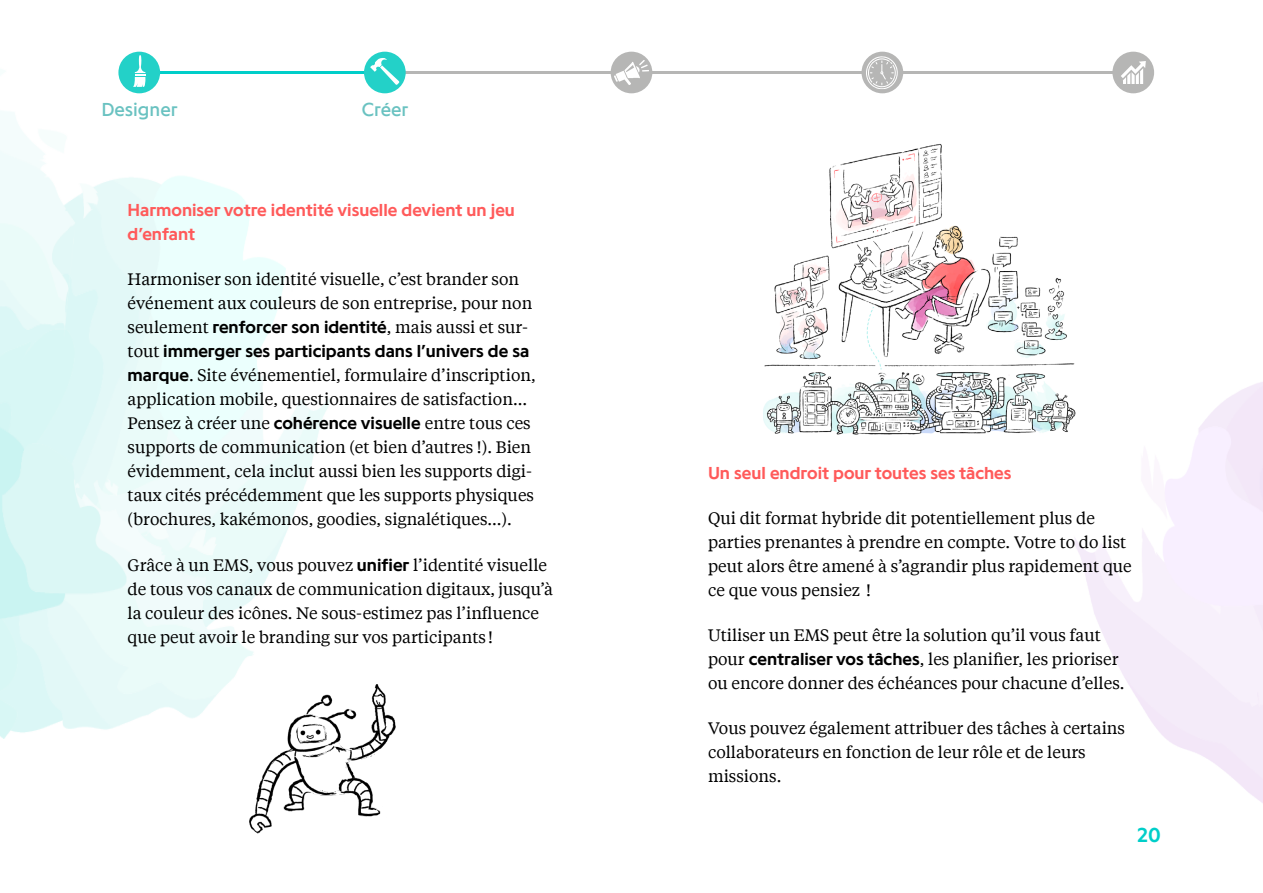
<style>
.page{position:relative;width:1263px;height:893px;background:#fff}
.page>*{position:absolute;margin:0;border:0;box-sizing:border-box;transform-origin:0 0}
.t1{font:700 21px "Programme";color:#00cec9}
.t2{font:19.5px "Programme";color:#6ac2c1}
.t3{font:700 18px/24px "Programme";color:#ff5a5a}
.t4{font:700 18px "Programme";color:#000}
.t5{font:16.5px/24px "Tiempos Text";color:#000}
.s1{font-family:"Programme";font-weight:700;font-size:18px}
.s2{font-family:"Tiempos Text";font-weight:400;font-size:16.5px}
</style>
<div class="page">
<img style="left:249px;top:685px;width:147px;height:148px">
<img style="left:763px;top:144px;width:313px;height:291px">
<hr style="left:129px;top:71px;width:1005px;height:3px;background:#b6b6b5">
<hr style="left:129px;top:71px;width:256px;height:3px;background:#00cec9">
<div style="left:118px;top:52px;width:42px;height:41px;background:#23d1c8;border-radius:50%"></div>
<svg style="left:133px;top:55px;width:12px;height:32px"></svg>
<div style="left:861px;top:52px;width:42px;height:41px;background:#b6b6b5;border-radius:50%"></div>
<svg style="left:866px;top:56px;width:33px;height:33px"></svg>
<div style="left:611px;top:52px;width:41px;height:41px;background:#b6b6b5;border-radius:50%"></div>
<svg style="left:614px;top:60px;width:35px;height:25px"></svg>
<div style="left:1112px;top:52px;width:42px;height:41px;background:#b6b6b5;border-radius:50%"></div>
<svg style="left:1121px;top:61px;width:25px;height:23px"></svg>
<div style="left:364px;top:52px;width:42px;height:41px;background:#23d1c8;border-radius:50%"></div>
<svg style="left:370px;top:58px;width:30px;height:27px"></svg>
<p class="t2" style="left:101px;top:97px;width:78px">Designer</p>
<p class="t2" style="left:362px;top:97px;width:48px">Créer</p>
<p class="t3" style="left:128px;top:197px;width:389px">Harmoniser votre identité visuelle devient un jeu d’enfant</p>
<p class="t5" style="left:128px;top:267px;width:406px">Harmoniser son identité visuelle, c’est brander son événement aux couleurs de son entreprise, pour non seulement <span class="s1">renforcer son identité</span>, mais aussi et sur-</p>
<p class="t4" style="left:128px;top:340px;width:403px"><span class="s2">tout</span> immerger ses participants dans l’univers de sa</p>
<p class="t5" style="left:128px;top:363px;width:410px"><span class="s1">marque</span>. Site événementiel, formulaire d’inscription, application mobile, questionnaires de satisfaction… Pensez à créer une <span class="s1">cohérence visuelle</span> entre tous ces supports de communication (et bien d’autres !). Bien évidemment, cela inclut aussi bien les supports digi&shy;taux cités précédemment que les supports physiques (brochures, kakémonos, goodies, signalétiques…).</p>
<p class="t5" style="left:128px;top:552px;width:427px">Grâce à un EMS, vous pouvez <span class="s1">unifier</span> l’identité visuelle de tous vos canaux de communication digitaux, jusqu’à la couleur des icônes. Ne sous-estimez pas l’influence que peut avoir le branding sur vos participants !</p>
<p class="t3" style="left:708px;top:460px;width:305px">Un seul endroit pour toutes ses tâches</p>
<p class="t5" style="left:708px;top:505px;width:425px">Qui dit format hybride dit potentiellement plus de parties prenantes à prendre en compte. Votre to do list peut alors être amené à s’agrandir plus rapidement que ce que vous pensiez !</p>
<p class="t5" style="left:708px;top:623px;width:418px">Utiliser un EMS peut être la solution qu’il vous faut pour <span class="s1">centraliser vos tâches</span>, les planifier, les prioriser ou encore donner des échéances pour chacune d’elles.</p>
<p class="t5" style="left:708px;top:716px;width:418px">Vous pouvez également attribuer des tâches à certains collaborateurs en fonction de leur rôle et de leurs missions.</p>
<p class="t1" style="left:1137px;top:822px;width:25px">20</p>
</div>
